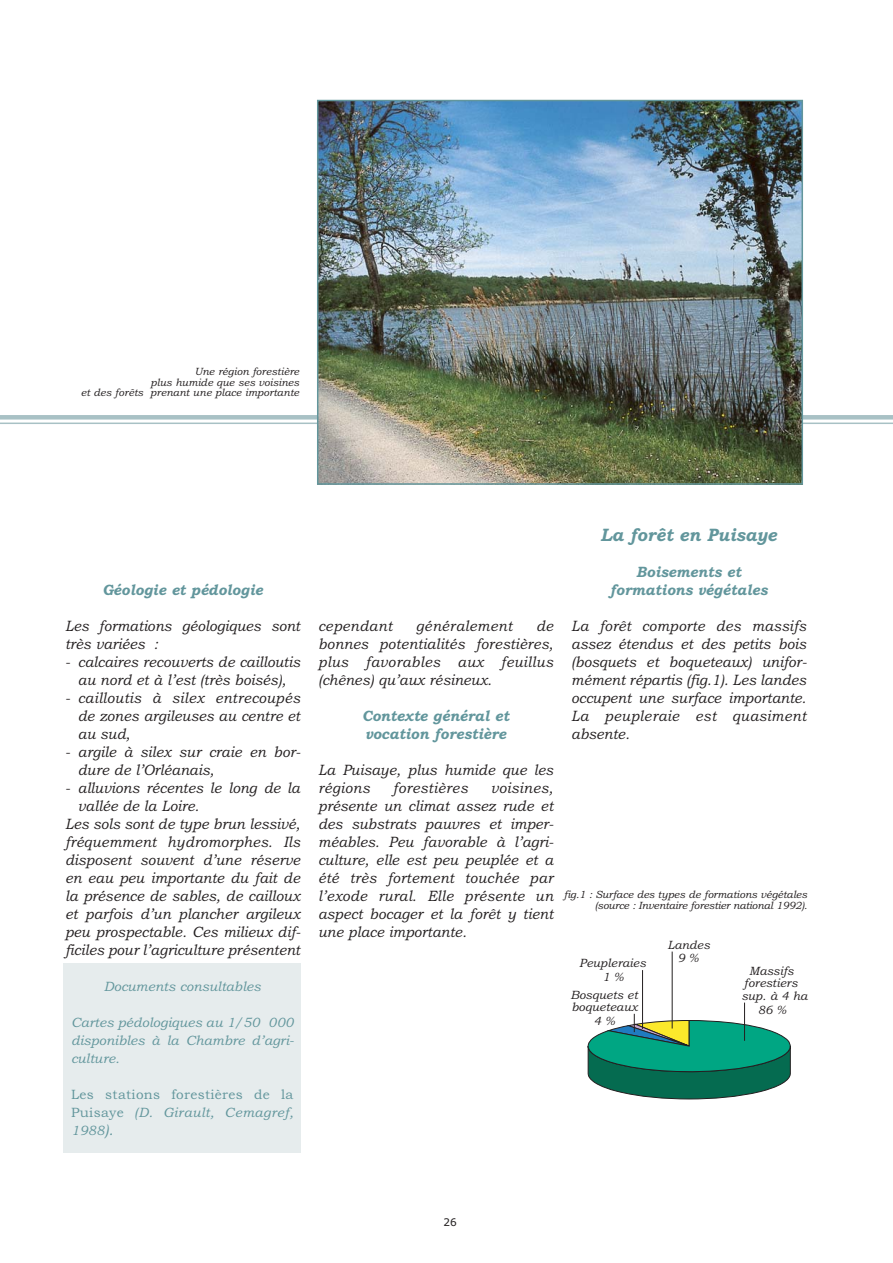
<style>
.page{position:relative;width:893px;height:1263px;background:#fff}
.page>*{position:absolute;margin:0;border:0;box-sizing:border-box;transform-origin:0 0}
.t1{font:italic 700 18px "Bookman Old Style";color:#62969c;scale:.95 1}
.t2{font:italic 15px/18px "Bookman Old Style";color:#231f20;text-align:justify;scale:.95 1}
.t3{font:italic 700 15px/18px "Bookman Old Style";color:#62969c;scale:.95 1}
.t4{font:italic 15px "Bookman Old Style";letter-spacing:.025em;color:#231f20;scale:.95 1}
.t5{font:italic 13.5px/18px "Bookman Old Style";color:#62969c;text-align:justify}
.t6{font:13.5px/18px "Bookman Old Style";letter-spacing:.025em;color:#62969c;text-align:justify}
.t7{font:italic 12px/13.5px "Bookman Old Style";color:#231f20;text-align:center}
.t8{font:italic 10.5px/10.5px "Bookman Old Style";letter-spacing:-.005em;color:#231f20;text-align:right}
.t9{font:10.5px "Verdana";color:#231f20}
.s1{font-style:italic}
.s2{font-style:italic;font-size:15px}
</style>
<div class="page">
<hr style="left:0;top:415px;width:893px;height:4px;background:#a8c1c5">
<hr style="left:0;top:422px;width:893px;height:2px;background:#a8c1c5">
<img style="left:320px;top:103px;width:480px;height:379px">
<div style="left:317px;top:100px;width:486px;height:385px;border:2px solid #62969c"></div>
<div style="left:64px;top:963px;width:237px;height:190px;background:#e6eced"></div>
<svg style="left:588px;top:996px;width:203px;height:103px"></svg>
<hr style="left:642px;top:970px;width:1px;height:59px;background:#231f20">
<hr style="left:744px;top:1002px;width:1px;height:39px;background:#231f20">
<hr style="left:672px;top:951px;width:1px;height:77px;background:#231f20">
<p class="t8" style="left:81px;top:367px;width:220px">Une région forestière<br>plus humide que ses voisines<br>et des forêts prenant une place importante</p>
<p class="t3" style="left:102px;top:582px;width:170px">Géologie et pédologie</p>
<p class="t2" style="left:65px;top:618px;width:249px">Les formations géologiques sont très variées :</p>
<p class="t2" style="left:65px;top:654px;width:249px;text-align:center">- calcaires recouverts de cailloutis au nord et à l’est (très boisés),</p>
<p class="t2" style="left:78px;top:690px;width:235px;text-indent:-13px">- cailloutis à silex entrecoupés de zones argileuses au centre et au sud,</p>
<p class="t2" style="left:78px;top:744px;width:236px;text-indent:-13px">- argile à silex sur craie en bor&shy;dure de l’Orléanais,</p>
<p class="t2" style="left:65px;top:780px;width:249px">- alluvions récentes le long de la</p>
<p class="t2" style="left:78px;top:798px;width:129px">vallée de la Loire.</p>
<p class="t2" style="left:65px;top:816px;width:249px">Les sols sont de type brun lessivé,</p>
<p class="t2" style="left:65px;top:834px;width:249px">fréquemment hydromorphes. Ils</p>
<p class="t2" style="left:65px;top:852px;width:249px">disposent souvent d’une réserve</p>
<p class="t2" style="left:65px;top:870px;width:249px">en eau peu importante du fait de</p>
<p class="t2" style="left:65px;top:888px;width:249px">la présence de sables, de cailloux</p>
<p class="t2" style="left:65px;top:906px;width:249px">et parfois d’un plancher argileux</p>
<p class="t2" style="left:65px;top:924px;width:249px">peu prospectable. Ces milieux dif-</p>
<p class="t2" style="left:65px;top:942px;width:249px">ficiles pour l’agriculture présentent</p>
<p class="t5" style="left:104px;top:978px;width:159px">Documents consultables</p>
<p class="t5" style="left:71px;top:1014px;width:224px">Cartes pédologiques au 1/50 000 disponibles à la Chambre d’agri&shy;culture.</p>
<p class="t6" style="left:71px;top:1086px;width:224px">Les stations forestières de la Puisaye <span class="s1">(D. Girault, Cemagref, 1988</span><span class="s2">).</span></p>
<p class="t2" style="left:318px;top:618px;width:249px;text-indent:218px">de bonnes potentialités forestières, plus favorables aux feuillus (chênes) qu’aux résineux.</p>
<p class="t3" style="left:362px;top:708px;width:156px">Contexte général et vocation forestière</p>
<p class="t2" style="left:318px;top:762px;width:249px">La Puisaye, plus humide que les régions</p>
<p class="t4" style="left:318px;top:620px;width:79px">cependant</p>
<p class="t4" style="left:416px;top:620px;width:103px">généralement</p>
<p class="t2" style="left:318px;top:780px;width:249px;text-indent:173px">voisines, présente un climat assez rude et des substrats pauvres et imper&shy;méables. Peu favorable à l’agri&shy;culture, elle est peu peuplée et a été très fortement touchée par l’exode rural. Elle présente un aspect bocager et la forêt y tient une place importante.</p>
<p class="t4" style="left:393px;top:782px;width:80px">forestières</p>
<p class="t1" style="left:601px;top:528px;width:187px">La forêt en Puisaye</p>
<p class="t3" style="left:610px;top:564px;width:167px;text-align:center">Boisements et formations végétales</p>
<p class="t2" style="left:571px;top:618px;width:249px">La forêt comporte des massifs assez étendus et des petits bois (bosquets et boqueteaux) unifor&shy;mément répartis (fig.1). Les landes occupent une surface importante.<br>La peupleraie est quasiment absente.</p>
<p class="t8" style="left:564px;top:890px;width:245px">fig.1 : Surface des types de formations végétales (source : Inventaire forestier national 1992).</p>
<p class="t7" style="left:579px;top:957px;width:68px">Peupleraies</p>
<p class="t7" style="left:602px;top:971px;width:22px">1 %</p>
<p class="t7" style="left:570px;top:990px;width:69px">Bosquets et</p>
<p class="t7" style="left:571px;top:1001px;width:68px">boqueteaux</p>
<p class="t7" style="left:594px;top:1015px;width:22px">4 %</p>
<p class="t7" style="left:667px;top:939px;width:44px">Landes<br>9 %</p>
<p class="t7" style="left:749px;top:965px;width:46px">Massifs</p>
<p class="t7" style="left:744px;top:977px;width:55px">forestiers</p>
<p class="t7" style="left:741px;top:990px;width:68px">sup. à 4 ha</p>
<p class="t7" style="left:758px;top:1004px;width:30px">86 %</p>
<p class="t9" style="left:443px;top:1217px;width:15px">26</p>
</div>
